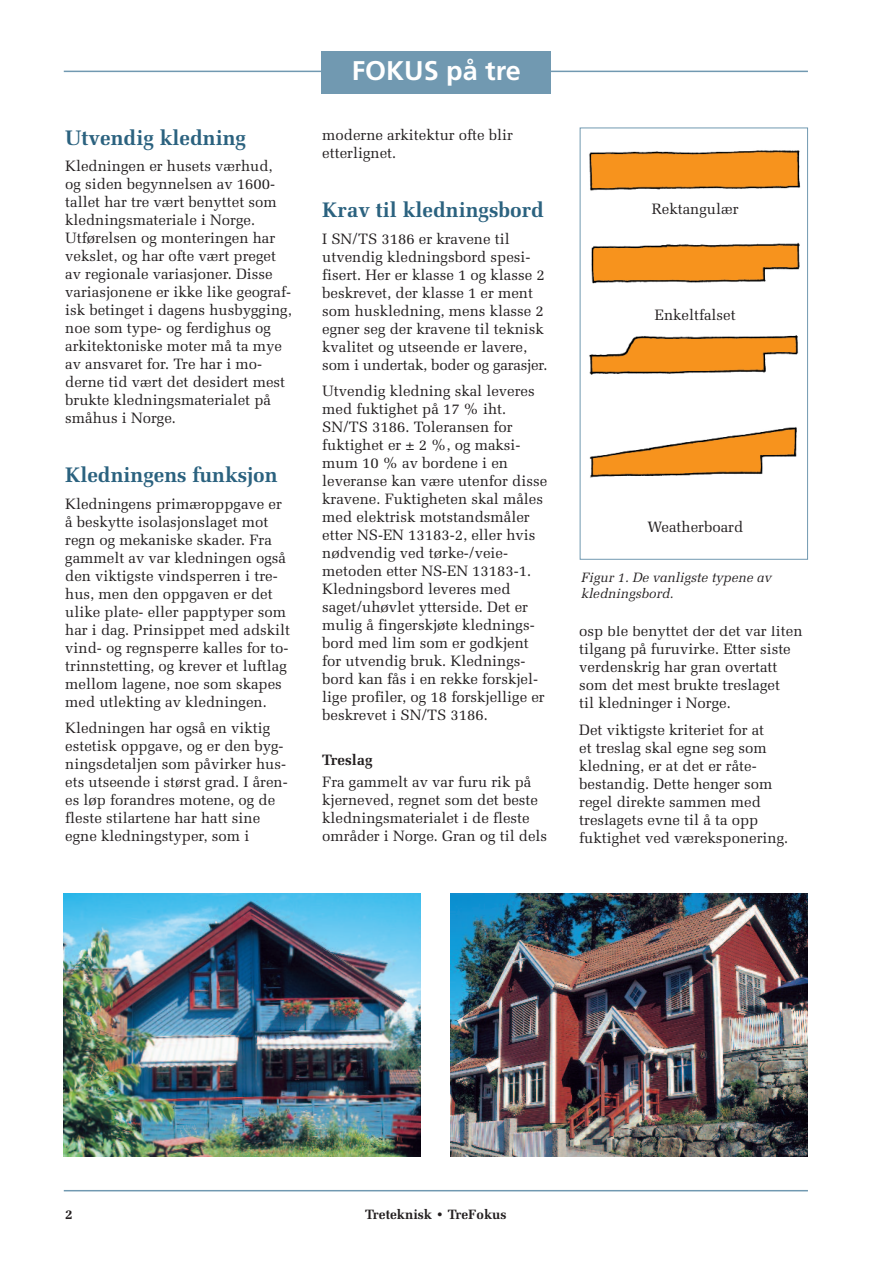
<style>
.page{position:relative;width:893px;height:1263px;background:#fff}
.page>*{position:absolute;margin:0;border:0;box-sizing:border-box;transform-origin:0 0}
.t1{font:700 27px "Frutiger";color:#fff}
.t2{font:700 21px "Melior";color:#2b627f}
.t3{font:15px/18px "Melior";color:#231f20}
.t4{font:700 15px "Melior";color:#231f20}
.t5{font:italic 13.5px/16.5px "Melior";color:#231f20}
.t6{font:700 13.5px "Melior";color:#231f20}
</style>
<div class="page">
<hr style="left:64px;top:1190px;width:744px;height:1px;background:#7199b1">
<hr style="left:64px;top:71px;width:744px;height:1px;background:#7199b1">
<div style="left:580px;top:128px;width:228px;height:432px;border:1px solid #7199b1"></div>
<img style="left:589px;top:150px;width:211px;height:41px">
<img style="left:591px;top:242px;width:209px;height:42px">
<img style="left:589px;top:335px;width:210px;height:40px">
<img style="left:589px;top:427px;width:208px;height:51px">
<div style="left:322px;top:51px;width:229px;height:43px;background:#7199b1"></div>
<img style="left:64px;top:893px;width:357px;height:264px">
<img style="left:451px;top:893px;width:357px;height:264px">
<h2 class="t2" style="left:65px;top:125px;width:182px">Utvendig kledning</h2>
<p class="t3" style="left:65px;top:157px;width:228px">Kledningen er husets værhud, og siden begynnelsen av 1600- tallet har tre vært benyttet som kledningsmateriale i Norge.<br>Utførelsen og monteringen har vekslet, og har ofte vært preget av regionale variasjoner. Disse variasjonene er ikke like geograf&shy;isk betinget i dagens husbygging, noe som type- og ferdighus og arkitektoniske moter må ta mye av ansvaret for. Tre har i mo&shy;derne tid vært det desidert mest brukte kledningsmaterialet på småhus i Norge.</p>
<h2 class="t2" style="left:65px;top:463px;width:214px">Kledningens funksjon</h2>
<p class="t3" style="left:65px;top:495px;width:226px">Kledningens primæroppgave er å beskytte isolasjonslaget mot regn og mekaniske skader. Fra gammelt av var kledningen også den viktigste vindsperren i tre&shy;hus, men den oppgaven er det ulike plate- eller papptyper som har i dag. Prinsippet med adskilt vind- og regnsperre kalles for to&shy;trinnstetting, og krever et luftlag mellom lagene, noe som skapes med utlekting av kledningen.</p>
<p class="t3" style="left:65px;top:719px;width:224px">Kledningen har også en viktig estetisk oppgave, og er den byg&shy;ningsdetaljen som påvirker hus&shy;ets utseende i størst grad. I åren&shy;es løp forandres motene, og de fleste stilartene har hatt sine egne kledningstyper, som i</p>
<h1 class="t1" style="left:352px;top:59px;width:171px">FOKUS på tre</h1>
<p class="t3" style="left:322px;top:126px;width:192px">moderne arkitektur ofte blir etterlignet.</p>
<h2 class="t2" style="left:322px;top:198px;width:223px">Krav til kledningsbord</h2>
<p class="t3" style="left:322px;top:230px;width:227px">I SN/TS 3186 er kravene til utvendig kledningsbord spesi&shy;fisert. Her er klasse 1 og klasse 2 beskrevet, der klasse 1 er ment som huskledning, mens klasse 2 egner seg der kravene til teknisk kvalitet og utseende er lavere, som i undertak, boder og garasjer.</p>
<p class="t3" style="left:322px;top:382px;width:226px">Utvendig kledning skal leveres med fuktighet på 17 % iht.<br>SN/TS 3186. Toleransen for fuktighet er ± 2 %, og maksi&shy;mum 10 % av bordene i en leveranse kan være utenfor disse kravene. Fuktigheten skal måles med elektrisk motstandsmåler etter NS-EN 13183-2, eller hvis nødvendig ved tørke-/veie&shy;metoden etter NS-EN 13183-1.<br>Kledningsbord leveres med saget/uhøvlet ytterside. Det er mulig å fingerskjøte klednings&shy;bord med lim som er godkjent for utvendig bruk. Klednings&shy;bord kan fås i en rekke forskjel&shy;lige profiler, og 18 forskjellige er beskrevet i SN/TS 3186.</p>
<p class="t4" style="left:322px;top:751px;width:52px">Treslag</p>
<p class="t3" style="left:322px;top:773px;width:226px">Fra gammelt av var furu rik på kjerneved, regnet som det beste kledningsmaterialet i de fleste områder i Norge. Gran og til dels</p>
<p class="t3" style="left:652px;top:200px;width:88px">Rektangulær</p>
<p class="t3" style="left:655px;top:306px;width:82px">Enkeltfalset</p>
<p class="t3" style="left:647px;top:518px;width:97px">Weatherboard</p>
<p class="t5" style="left:581px;top:569px;width:192px">Figur 1. De vanligste typene av kledningsbord.</p>
<p class="t3" style="left:579px;top:622px;width:225px">osp ble benyttet der det var liten tilgang på furuvirke. Etter siste verdenskrig har gran overtatt som det mest brukte treslaget<br>til kledninger i Norge.</p>
<p class="t3" style="left:579px;top:721px;width:211px">Det viktigste kriteriet for at<br>et treslag skal egne seg som kledning, er at det er råte&shy;bestandig. Dette henger som regel direkte sammen med treslagets evne til å ta opp fuktighet ved væreksponering.</p>
<p class="t6" style="left:65px;top:1207px;width:9px">2</p>
<p class="t6" style="left:365px;top:1207px;width:143px">Treteknisk • TreFokus</p>
</div>
